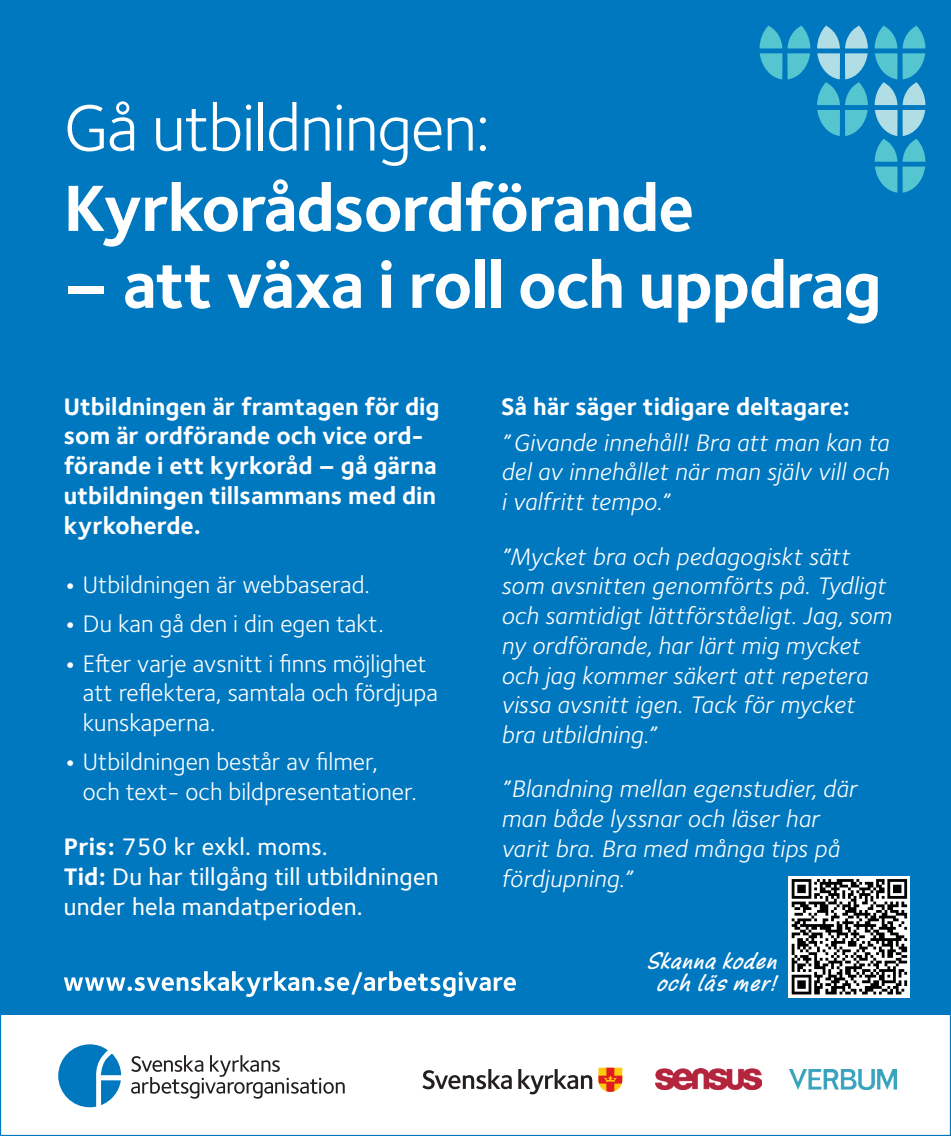
<style>
.page{position:relative;width:951px;height:1136px;background:#fff}
.page>*{position:absolute;margin:0;border:0;box-sizing:border-box;transform-origin:0 0}
.t1{font:700 67.5px "Foundry Sterling OT3";letter-spacing:-.02em;color:#fff}
.t2{font:67.5px "Foundry Sterling OT3";letter-spacing:-.02em;color:#fff}
.t3{font:italic 24.75px/29.7px "Foundry Sterling OT3";letter-spacing:.01em;color:#fff}
.t4{font:24.75px/29.7px "Foundry Sterling OT3";color:#fff}
.t5{font:700 24.75px/29.7px "Foundry Sterling OT3";color:#fff}
.t6{font:500 24.75px/29.7px "Foundry Sterling OT3";letter-spacing:.01em;color:#fff}
.t7{font:italic 700 22.5px/22.5px "Pony Tale Pro";letter-spacing:.05em;color:#fff;text-align:center}
.s1{font-weight:700}
</style>
<div class="page">
<svg style="left:131px;top:1055px;width:213px;height:43px"></svg>
<svg style="left:58px;top:1044px;width:63px;height:63px"></svg>
<div style="left:0;top:347px;width:950px;height:667px;background:#0078c0"></div>
<div style="left:0;top:0;width:950px;height:350px;background:#0078c0"></div>
<svg style="left:759px;top:26px;width:51px;height:53px"></svg>
<svg style="left:817px;top:26px;width:50px;height:110px"></svg>
<svg style="left:874px;top:26px;width:51px;height:167px"></svg>
<svg style="left:64px;top:971px;width:452px;height:25px"></svg>
<svg style="left:598px;top:1067px;width:24px;height:24px"></svg>
<svg style="left:422px;top:1069px;width:170px;height:25px"></svg>
<img style="left:655px;top:1068px;width:106px;height:21px">
<img style="left:789px;top:1069px;width:107px;height:20px">
<svg style="left:788px;top:876px;width:121px;height:121px"></svg>
<svg style="left:791px;top:879px;width:115px;height:115px;background:#808080"></svg>
<h1 class="t2" style="left:64px;top:79px;width:428px">Gå utbildningen:</h1>
<h1 class="t1" style="left:64px;top:154px;width:632px">Kyrkorådsordförande</h1>
<h1 class="t1" style="left:64px;top:231px;width:819px">– att växa i roll och uppdrag</h1>
<p class="t5" style="left:64px;top:390px;width:377px">Utbildningen är framtagen för dig som är ordförande och vice ord&shy;förande i ett kyrkoråd – gå gärna utbildningen tillsammans med din kyrkoherde.</p>
<p class="t4" style="left:65px;top:568px;width:306px"><span class="s1">•</span> Utbildningen är webbaserad.</p>
<p class="t4" style="left:65px;top:607px;width:320px"><span class="s1">•</span> Du kan gå den i din egen takt.</p>
<p class="t4" style="left:83px;top:646px;width:356px;text-indent:-18px"><span class="s1">•</span> Efter varje avsnitt i finns möjlighet att reflektera, samtala och fördjupa kunskaperna.</p>
<p class="t4" style="left:83px;top:745px;width:335px;text-indent:-18px"><span class="s1">•</span> Utbildningen består av filmer, och text- och bildpresentationer.</p>
<p class="t6" style="left:64px;top:830px;width:376px"><span class="s1">Pris:</span> 750 kr exkl. moms.<br><span class="s1">Tid:</span> Du har tillgång till utbildningen under hela mandatperioden.</p>
<p class="t5" style="left:501px;top:390px;width:350px">Så här säger tidigare deltagare:</p>
<p class="t3" style="left:501px;top:426px;width:389px;text-align:justify">” Givande innehåll! Bra att man kan ta del av innehållet när man själv vill och i valfritt tempo.”</p>
<p class="t3" style="left:501px;top:540px;width:392px">”Mycket bra och pedagogiskt sätt som avsnitten genomförts på. Tydligt och samtidigt lättförståeligt. Jag, som ny ordförande, har lärt mig mycket och jag kommer säkert att repetera vissa avsnitt igen. Tack för mycket bra utbildning.”</p>
<p class="t3" style="left:501px;top:772px;width:357px">”Blandning mellan egenstudier, där man både lyssnar och läser har varit bra. Bra med många tips på fördjupning.”</p>
<p class="t7" style="left:647px;top:949px;width:130px">Skanna koden och läs mer!</p>
</div>
